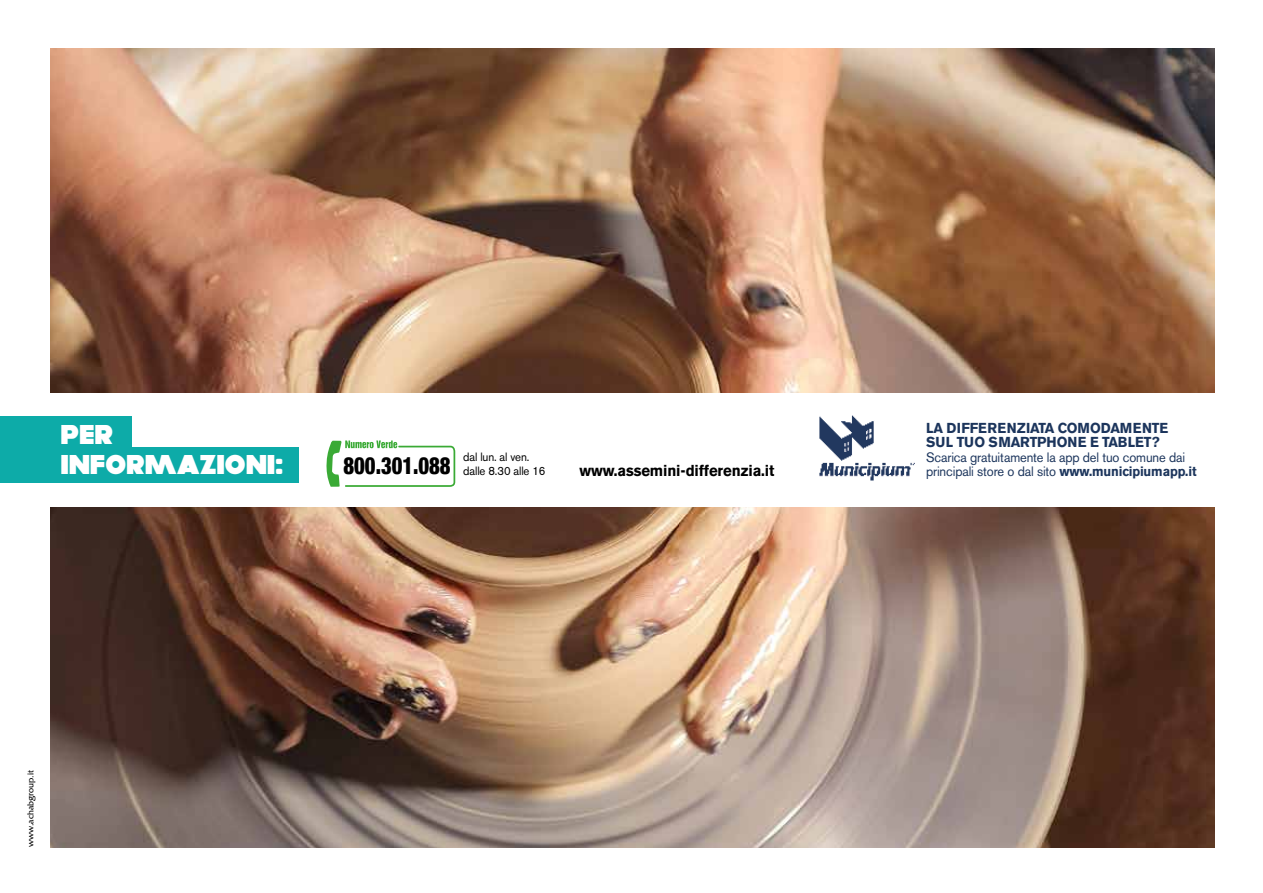
<style>
.page{position:relative;width:1263px;height:893px;background:#fff}
.page>*{position:absolute;margin:0;border:0;box-sizing:border-box;transform-origin:0 0}
.t1{font:33.3px/30.2px "Dokyo";color:#fff}
.t2{font:700 15.75px "Akzidenz Grotesk BE";letter-spacing:-.01em;color:#000;scale:.95 1}
.t3{font:700 14.4px/14.4px "Akzidenz Grotesk BE";letter-spacing:-.01em;color:#1c355c;scale:.95 1}
.t4{font:13.5px/14.4px "Akzidenz Grotesk BE";letter-spacing:-.01em;color:#1c355c;scale:.95 1}
.t5{font:12px/13.6px "Akzidenz Grotesk BE";letter-spacing:-.01em;color:#000;scale:.95 1}
.t6{font:9px "Fritz";color:#000}
.s1{font-family:"Helvetica Neue";font-weight:900;font-stretch:condensed;font-size:23.85px}
.s2{font-weight:700}
</style>
<div class="page">
<img style="left:50px;top:49px;width:1164px;height:798px">
<div style="left:0;top:393px;width:1263px;height:114px;background:#fff"></div>
<div style="left:0;top:416px;width:132px;height:33px;background:#0daba8"></div>
<div style="left:0;top:447px;width:299px;height:36px;background:#0daba8"></div>
<svg style="left:326px;top:440px;width:129px;height:47px"></svg>
<img style="left:819px;top:415px;width:96px;height:66px">
<h1 class="t1" style="left:62px;top:418px;width:224px">PER<br>INFORMAZIONI:</h1>
<p class="t5" style="left:344px;top:450px;width:214px;text-indent:120px">dal lun. al ven.<br><span class="s1">800.301.088</span> dalle 8.30 alle 16</p>
<p class="t2" style="left:579px;top:461px;width:207px">www.assemini-differenzia.it</p>
<p class="t6" style="left:25px;top:847px;width:79px;rotate:-90deg">www.achabgroup.it</p>
<p class="t3" style="left:926px;top:421px;width:256px">LA DIFFERENZIATA COMODAMENTE<br>SUL TUO SMARTPHONE E TABLET?</p>
<p class="t4" style="left:926px;top:450px;width:286px">Scarica gratuitamente la app del tuo comune dai principali store o dal sito <span class="s2">www.municipiumapp.it</span></p>
</div>
